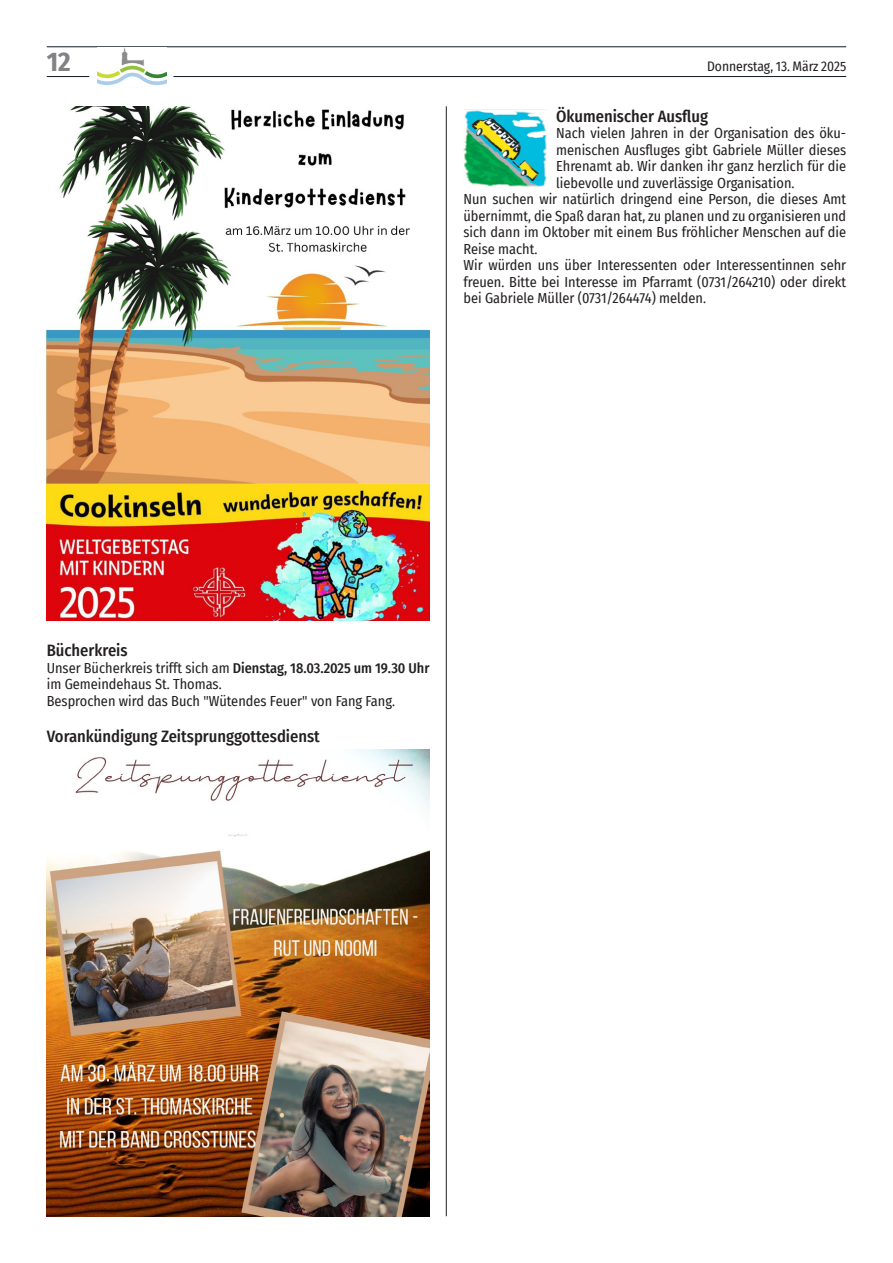
<style>
.page{position:relative;width:893px;height:1263px;background:#fff}
.page>*{position:absolute;margin:0;border:0;box-sizing:border-box;transform-origin:0 0}
.t1{font:700 27px "Fira Sans Condensed";color:#808285}
.t2{font:500 16.5px "Fira Sans Condensed";color:#231f20}
.t3{font:14.25px/16.5px "Fira Sans Condensed";color:#231f20}
.t4{font:13.5px "Fira Sans Condensed";color:#231f20}
.s1{font-weight:500}
</style>
<div class="page">
<hr style="left:446px;top:106px;width:1px;height:1110px;background:#231f20">
<hr style="left:47px;top:76px;width:42px;height:1px;background:#101a21">
<hr style="left:173px;top:76px;width:673px;height:1px;background:#101a21">
<hr style="left:47px;top:47px;width:799px;height:1px;background:#101a21">
<img style="left:98px;top:48px;width:69px;height:37px">
<img style="left:47px;top:106px;width:382px;height:514px">
<img style="left:47px;top:749px;width:382px;height:467px">
<img style="left:463px;top:109px;width:85px;height:78px">
<h1 class="t1" style="left:47px;top:39px;width:25px">12</h1>
<p class="t4" style="left:707px;top:56px;width:141px">Donnerstag, 13. März 2025</p>
<p class="t2" style="left:556px;top:103px;width:153px">Ökumenischer Ausflug</p>
<p class="t3" style="left:556px;top:125px;width:291px">Nach vielen Jahren in der Organisation des öku-</p>
<p class="t3" style="left:556px;top:141px;width:291px">menischen Ausfluges gibt Gabriele Müller dieses</p>
<p class="t3" style="left:556px;top:158px;width:291px">Ehrenamt ab. Wir danken ihr ganz herzlich für die</p>
<p class="t3" style="left:556px;top:174px;width:240px">liebevolle und zuverlässige Organisation.</p>
<p class="t3" style="left:463px;top:191px;width:384px">Nun suchen wir natürlich dringend eine Person, die dieses Amt</p>
<p class="t3" style="left:463px;top:207px;width:384px">übernimmt, die Spaß daran hat, zu planen und zu organisieren und</p>
<p class="t3" style="left:463px;top:224px;width:384px">sich dann im Oktober mit einem Bus fröhlicher Menschen auf die</p>
<p class="t3" style="left:463px;top:240px;width:75px">Reise macht.</p>
<p class="t3" style="left:463px;top:257px;width:384px">Wir würden uns über Interessenten oder Interessentinnen sehr</p>
<p class="t3" style="left:463px;top:273px;width:384px">freuen. Bitte bei Interesse im Pfarramt (0731/264210) oder direkt</p>
<p class="t3" style="left:463px;top:290px;width:244px">bei Gabriele Müller (0731/264474) melden.</p>
<p class="t2" style="left:47px;top:637px;width:82px">Bücherkreis</p>
<p class="t3" style="left:47px;top:659px;width:384px">Unser Bücherkreis trifft sich am <span class="s1">Dienstag, 18.03.2025 um 19.30 Uhr </span>im Gemeindehaus St. Thomas.<br>Besprochen wird das Buch "Wütendes Feuer" von Fang Fang.</p>
<p class="t2" style="left:47px;top:723px;width:275px">Vorankündigung Zeitsprunggottesdienst</p>
</div>
